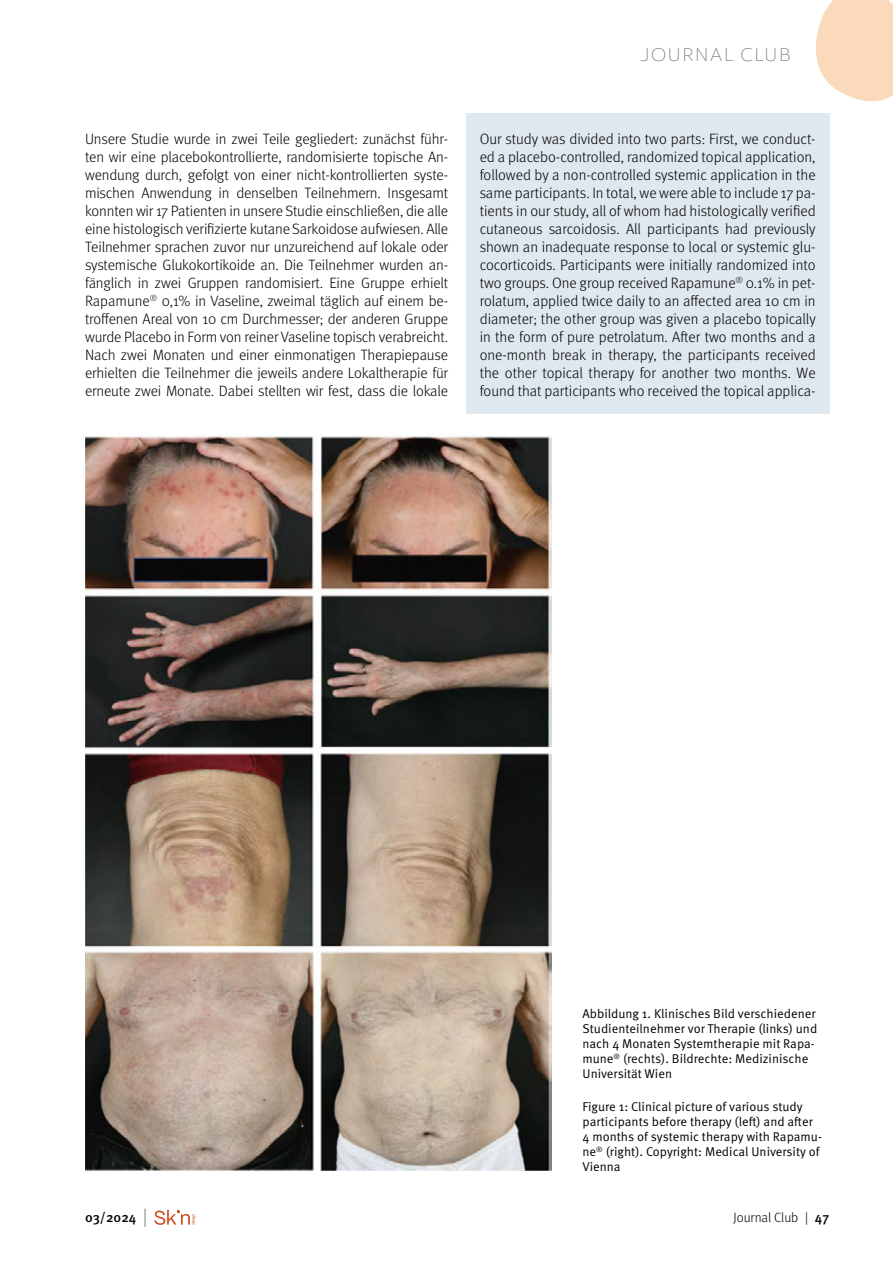
<style>
.page{position:relative;width:893px;height:1263px;background:#fff}
.page>*{position:absolute;margin:0;border:0;box-sizing:border-box;transform-origin:0 0}
.t1{font:300 expanded 18px "Ainslie Sans";letter-spacing:.05em;color:#706f6f}
.Text{font:300 15px/18px "Meta Pro";letter-spacing:-.01em;color:#000;text-align:justify}
.Text_ENG{font:300 15px/18px "Meta Pro";color:#000;text-align:justify}
.t2{font:300 13.5px "Meta Pro";color:#000}
.t3{font:500 13.5px "Meta Pro";color:#000}
.Bildunterschrift{font:12.75px/15px "Meta Pro Norm";color:#000}
.Bildunterschrift_ENG{font:12.75px/15px "Meta Pro Norm";color:#000}
.s1{font-weight:300;font-size:18.9px;color:#706f6f}
.s2{font-weight:500}
</style>
<div class="page">
<svg style="left:816px;top:0;width:77px;height:102px;background:#fbdec3"></svg>
<svg style="left:154px;top:1210px;width:42px;height:15px"></svg>
<div style="left:466px;top:114px;width:363px;height:300px;background:#dfe8ef"></div>
<img style="left:85px;top:434px;width:467px;height:736px">
<p class="Text" style="left:85px;top:129px;width:365px">Unsere Studie wurde in zwei Teile gegliedert: zunächst führ&shy;ten wir eine placebokontrollierte, randomisierte topische An&shy;wendung durch, gefolgt von einer nicht-kontrollierten syste&shy;mischen Anwendung in denselben Teilnehmern. Insgesamt konnten wir 17 Patienten in unsere Studie einschließen, die alle eine histologisch verifizierte kutane Sarkoidose aufwiesen. Alle Teilnehmer sprachen zuvor nur unzureichend auf lokale oder systemische Glukokortikoide an. Die Teilnehmer wurden an&shy;fänglich in zwei Gruppen randomisiert. Eine Gruppe erhielt Rapamune<sup>®</sup> 0,1% in Vaseline, zweimal täglich auf einem be&shy;troffenen Areal von 10 cm Durchmesser; der anderen Gruppe wurde Placebo in Form von reiner Vaseline topisch verabreicht.<br>Nach zwei Monaten und einer einmonatigen Therapiepause erhielten die Teilnehmer die jeweils andere Lokaltherapie für erneute zwei Monate. Dabei stellten wir fest, dass die lokale</p>
<p class="t1" style="left:640px;top:44px;width:137px">JOU RNAL CLUB</p>
<p class="Text_ENG" style="left:480px;top:129px;width:338px">Our study was divided into two parts: First, we conduct&shy;ed a placebo-controlled, randomized topical application, followed by a non-controlled systemic application in the same participants. In total, we were able to include 17 pa&shy;tients in our study, all of whom had histologically verified cutaneous sarcoidosis. All participants had previously shown an inadequate response to local or systemic glu&shy;cocorticoids. Participants were initially randomized into two groups. One group received Rapamune<sup>®</sup> 0.1% in pet&shy;rolatum, applied twice daily to an affected area 10 cm in diameter; the other group was given a placebo topically in the form of pure petrolatum. After two months and a one-month break in therapy, the participants received the other topical therapy for another two months. We found that participants who received the topical applica-</p>
<p class="t3" style="left:85px;top:1206px;width:64px">03/2024 <span class="s1">|</span></p>
<p class="Bildunterschrift" style="left:583px;top:1005px;width:236px">Abbildung 1. Klinisches Bild verschiedener Studienteilnehmer vor Therapie (links) und nach 4 Monaten Systemtherapie mit Rapa&shy;mune<sup>®</sup> (rechts). Bildrechte: Medizinische Universität Wien</p>
<p class="Bildunterschrift_ENG" style="left:583px;top:1098px;width:241px">Figure 1: Clinical picture of various study participants before therapy (left) and after 4 months of systemic therapy with Rapamu&shy;ne<sup>®</sup> (right). Copyright: Medical University of Vienna</p>
<p class="t2" style="left:733px;top:1208px;width:97px">Journal Club | <span class="s2">47</span></p>
</div>
